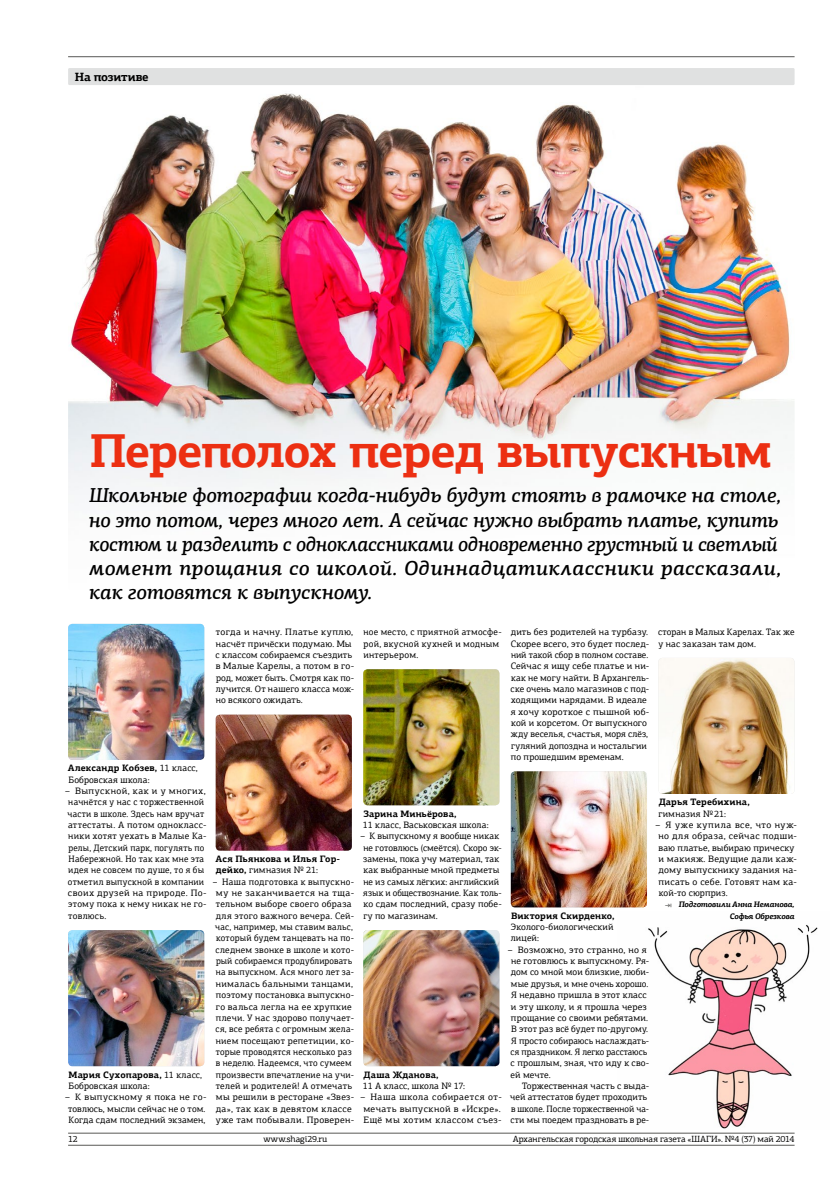
<style>
.page{position:relative;width:840px;height:1191px;background:#fff}
.page>*{position:absolute;margin:0;border:0;box-sizing:border-box;transform-origin:0 0}
.t1{font:700 47.6px "PF Agora Slab Pro";letter-spacing:-.025em;color:#ec2f12}
.t2{font:italic 500 20.2px/24.2px "PF Agora Slab Pro";letter-spacing:-.01em;color:#000}
.t3{font:700 12px "PF Agora Slab Pro";letter-spacing:-.015em;color:#000}
.t4{font:9.3px/11.3px "PF Agora Slab Pro";letter-spacing:.02em;color:#000}
.t5{font:700 9.3px/11.3px "PF Agora Slab Pro";letter-spacing:.01em;color:#000}
.t6{font:9.3px/11.3px "PF Agora Slab Pro";letter-spacing:.05em;color:#000;text-align:center}
.t7{font:9.3px/11.3px "PF Agora Slab Pro";color:#000}
.t8{font:9px "PF Agora Slab Pro";letter-spacing:-.005em;color:#000}
.t9{font:italic 700 8px/11.3px "PF Agora Slab Pro";letter-spacing:-.025em;color:#000;text-align:right}
.s1{font-weight:700}
.s2{font-weight:500;font-style:normal;color:#585856}
.s3{font-weight:400}
</style>
<div class="page">
<hr style="left:68px;top:1144px;width:726px;height:1px;background:#585856">
<hr style="left:68px;top:1132px;width:726px;height:1px;background:#585856">
<hr style="left:68px;top:56px;width:726px;height:1px;background:#585856">
<img style="left:68px;top:93px;width:726px;height:400px">
<img style="left:648px;top:925px;width:170px;height:204px">
<img style="left:68px;top:624px;width:136px;height:136px">
<img style="left:68px;top:930px;width:136px;height:136px">
<img style="left:215px;top:714px;width:136px;height:136px">
<img style="left:363px;top:669px;width:136px;height:136px">
<img style="left:363px;top:930px;width:136px;height:136px">
<img style="left:510px;top:771px;width:136px;height:136px">
<img style="left:658px;top:658px;width:136px;height:136px">
<div style="left:68px;top:68px;width:726px;height:17px;background:#e0e1e1"></div>
<p class="t3" style="left:75px;top:69px;width:75px">На позитиве</p>
<h1 class="t1" style="left:89px;top:420px;width:683px">Переполох перед выпускным</h1>
<p class="t2" style="left:89px;top:483px;width:693px">Школьные фотографии когда‑нибудь будут стоять в рамочке на столе, но это потом, через много лет. А сейчас нужно выбрать платье, купить костюм и разделить с одноклассниками одновременно грустный и светлый момент прощания со школой. Одиннадцатиклассники рассказали, как готовятся к выпускному.</p>
<p class="t4" style="left:215px;top:626px;width:140px">тогда и начну. Платье куплю, насчёт причёски подумаю. Мы с классом собираемся съездить в Малые Карелы, а потом в го&shy;род, может быть. Смотря как по&shy;лучится. От нашего класса мож&shy;но всякого ожидать.</p>
<p class="t4" style="left:363px;top:626px;width:140px">ное место, с приятной атмосфе&shy;рой, вкусной кухней и модным интерьером.</p>
<p class="t4" style="left:510px;top:626px;width:140px">дить без родителей на турбазу.<br>Скорее всего, это будет послед&shy;ний такой сбор в полном составе.<br>Сейчас я ищу себе платье и ни&shy;как не могу найти. В Архангель&shy;ске очень мало магазинов с под&shy;ходящими нарядами. В идеале я хочу короткое с пышной юб&shy;кой и корсетом. От выпускного жду веселья, счастья, моря слёз, гуляний допоздна и ностальгии по прошедшим временам.</p>
<p class="t4" style="left:657px;top:626px;width:138px">сторан в Малых Карелах. Так же у нас заказан там дом.</p>
<p class="t4" style="left:68px;top:762px;width:131px"><span class="s1">Александр Кобзев,</span> 11 класс,<br>Бобровская школа:</p>
<p class="t4" style="left:65px;top:785px;width:143px">– Выпускной, как и у многих, начнётся у нас с торжественной части в школе. Здесь нам вручат аттестаты. А потом однокласс&shy;ники хотят уехать в Малые Ка&shy;релы, Детский парк, погулять по<br>Набережной. Но так как мне эта идея не совсем по душе, то я бы отметил выпускной в компании своих друзей на природе. По&shy;этому пока к нему никак не го&shy;товлюсь.</p>
<p class="t5" style="left:658px;top:796px;width:93px">Дарья Теребихина,</p>
<p class="t4" style="left:658px;top:808px;width:69px">гимназия №21:</p>
<p class="t4" style="left:658px;top:819px;width:140px;text-indent:-3px">– Я уже купила все, что нуж&shy;но для образа, сейчас подши&shy;ваю платье, выбираю прическу и макияж. Ведущие дали каж&shy;дому выпускнику задания на&shy;писать о себе. Готовят нам ка&shy;кой‑то сюрприз.</p>
<p class="t9" style="left:664px;top:899px;width:131px"><span class="s2">⇥</span> Подготовили Анна Неманова,<br>Софья Обрезкова</p>
<p class="t5" style="left:363px;top:807px;width:95px">Зарина Миньёрова,</p>
<p class="t4" style="left:362px;top:819px;width:127px">11 класс, Васьковская школа:</p>
<p class="t4" style="left:363px;top:830px;width:140px;text-indent:-3px">– К выпускному я вообще никак не готовлюсь (смеётся). Скоро эк&shy;замены, пока учу материал, так как выбранные мной предметы не из самых лёгких: английский язык и обществознание. Как толь&shy;ко сдам последний, сразу побе&shy;гу по магазинам.</p>
<p class="t5" style="left:215px;top:853px;width:126px">Ася Пьянкова и Илья Гор&shy;дейко, <span class="s3">гимназия № 21:</span></p>
<p class="t4" style="left:213px;top:876px;width:143px">– Наша подготовка к выпускно&shy;му не заканчивается на тща&shy;тельном выборе своего образа для этого важного вечера. Сей&shy;час, например, мы ставим вальс, который будем танцевать на по&shy;следнем звонке в школе и кото&shy;рый собираемся продублировать на выпускном. Ася много лет за&shy;нималась бальными танцами, поэтому постановка выпускно&shy;го вальса легла на ее хрупкие плечи. У нас здорово получает&shy;ся, все ребята с огромным жела&shy;нием посещают репетиции, ко&shy;торые проводятся несколько раз в неделю. Надеемся, что сумеем произвести впечатление на учи&shy;телей и родителей! А отмечать мы решили в ресторане «Звез&shy;да», так как в девятом классе уже там побывали. Проверен-</p>
<p class="t5" style="left:511px;top:909px;width:105px">Виктория Скирденко,</p>
<p class="t7" style="left:510px;top:921px;width:104px">Эколого-биологический лицей:</p>
<p class="t4" style="left:507px;top:944px;width:143px">– Возможно, это странно, но я не готовлюсь к выпускному. Ря&shy;дом со мной мои близкие, люби&shy;мые друзья, и мне очень хорошо.<br>Я недавно пришла в этот класс и эту школу, и я прошла через прощание со своими ребятами.<br>В этот раз всё будет по‑другому.<br>Я просто собираюсь наслаждать&shy;ся праздником. Я легко расстаюсь с прошлым, зная, что иду к сво&shy;ей мечте.</p>
<p class="t4" style="left:510px;top:1080px;width:140px;text-indent:12px">Торжественная часть с выда&shy;чей аттестатов будет проходить в школе. После торжественной ча&shy;сти мы поедем праздновать в ре-</p>
<p class="t4" style="left:68px;top:1068px;width:135px"><span class="s1">Мария Сухопарова,</span> 11 класс,<br>Бобровская школа:</p>
<p class="t4" style="left:65px;top:1091px;width:143px;text-align:center">– К выпускному я пока не го&shy;товлюсь, мысли сейчас не о том.<br>Когда сдам последний экзамен,</p>
<p class="t5" style="left:363px;top:1068px;width:77px">Даша Жданова,</p>
<p class="t4" style="left:362px;top:1080px;width:103px">11 А класс, школа № 17:</p>
<p class="t6" style="left:360px;top:1091px;width:143px">– Наша школа собирается от&shy;мечать выпускной в «Искре».<br>Ещё мы хотим классом съез-</p>
<p class="t8" style="left:68px;top:1133px;width:11px">12</p>
<p class="t8" style="left:263px;top:1133px;width:65px">www.shagi29.ru</p>
<p class="t8" style="left:512px;top:1133px;width:283px">Архангельская городская школьная газета «ШАГИ». №4 (37) май 2014</p>
</div>
